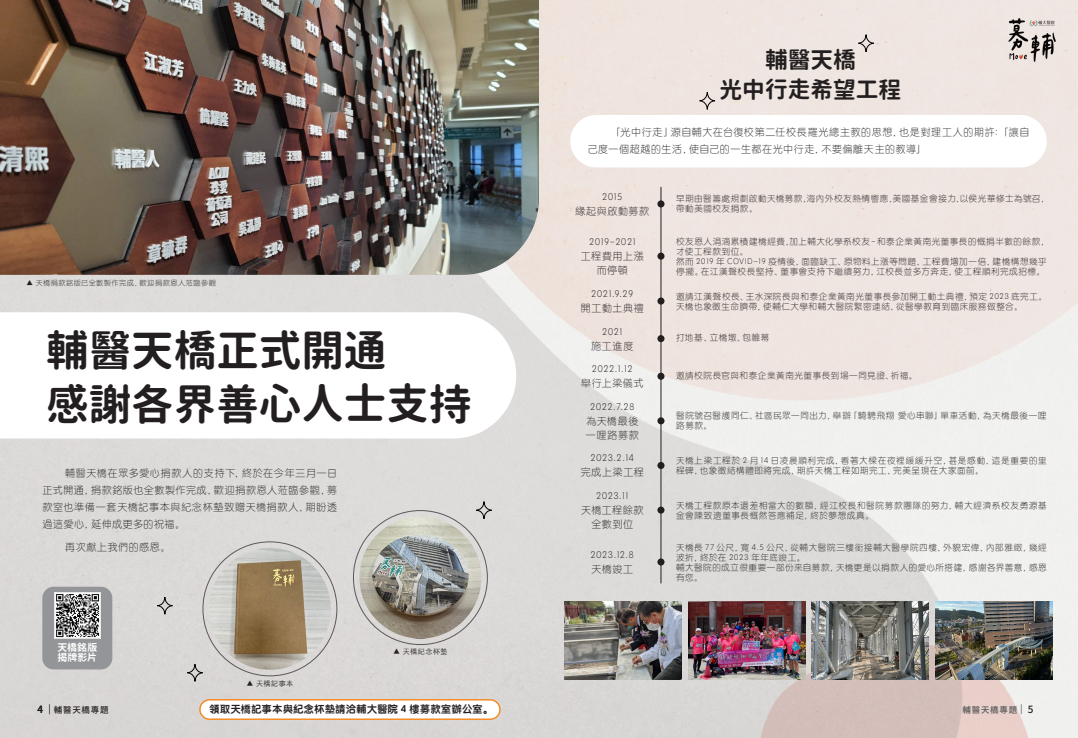
<style>
.page{position:relative;width:1078px;height:738px;background:#fff}
.page>*{position:absolute;margin:0;border:0;box-sizing:border-box;transform-origin:0 0}
.大標{font:42.5px "Gen Jyuu Gothic Monospace Bold";color:#231f20}
.大標-2{font:22.7px "Gen Jyuu Gothic Monospace Bold";color:#231f20}
.內文{font:9.9px/17px "ST Yuanti SC Light";letter-spacing:.06em;color:#231f20;text-align:justify}
.內文-2{font:9.9px "ST Yuanti SC Bold";letter-spacing:.06em;color:#231f20}
.內文-3{font:9.9px "ST Yuanti SC Light";letter-spacing:.025em;color:#231f20}
.內文-4{font:9.9px/10px "Gen Jyuu Gothic Monospace Bold";letter-spacing:.01em;color:#fff}
.t1{font:500 9.9px "Noto Sans TC";color:#231f20}
.內文-5{font:8.5px/10px "ST Yuanti SC Light";letter-spacing:.075em;color:#231f20}
.t2{font:500 8.5px "Noto Sans TC";letter-spacing:.09em;color:#231f20}
.t3{font:500 8.5px "Noto Sans TC";letter-spacing:.09em;color:#57585a}
.內文-6{font:7.1px "ST Yuanti SC Light";letter-spacing:.08em;color:#231f20}
.內文-7{font:300 7.1px "ST Heiti TC";letter-spacing:.06em;color:#231f20}
</style>
<div class="page">
<img style="left:0;top:0;width:1077px;height:737px">
<svg style="left:0;top:312px;width:516px;height:126px"></svg>
<div style="left:570px;top:115px;width:476px;height:52px;background:#fff;border-radius:26px"></div>
<div style="left:42px;top:586px;width:70px;height:83px;background:#939598;border-radius:11px"></div>
<img style="left:54px;top:592px;width:46px;height:45px">
<img style="left:1005px;top:14px;width:53px;height:53px">
<img style="left:0;top:0;width:539px;height:274px">
<div style="left:200px;top:699px;width:300px;height:19px;background:#fff;border-radius:10px"></div>
<div style="left:199px;top:698px;width:301px;height:21px;border:1px solid #f5871f;border-radius:10px"></div>
<div style="left:476px;top:501px;width:15px;height:17px;border:1px solid #000;border-radius:50%"></div>
<div style="left:187px;top:663px;width:16px;height:18px;border:1px solid #000;border-radius:50%"></div>
<div style="left:157px;top:596px;width:16px;height:18px;border:1px solid #000;border-radius:50%"></div>
<img style="left:209px;top:547px;width:122px;height:122px;border-radius:61px">
<div style="left:858px;top:34px;width:15px;height:18px;border:1px solid #000;border-radius:50%"></div>
<div style="left:699px;top:92px;width:15px;height:17px;border:1px solid #000;border-radius:50%"></div>
<hr style="left:660px;top:187px;width:1px;height:396px;background:#231f20">
<img style="left:359px;top:516px;width:122px;height:122px;border-radius:61px">
<img style="left:564px;top:600px;width:117px;height:79px">
<img style="left:688px;top:600px;width:116px;height:79px">
<img style="left:811px;top:600px;width:117px;height:79px">
<img style="left:935px;top:600px;width:117px;height:79px">
<div style="left:657px;top:558px;width:7px;height:7px;background:#231f20;border-radius:50%"></div>
<div style="left:657px;top:200px;width:7px;height:7px;background:#231f20;border-radius:50%"></div>
<div style="left:657px;top:252px;width:7px;height:7px;background:#231f20;border-radius:50%"></div>
<div style="left:657px;top:297px;width:7px;height:7px;background:#231f20;border-radius:50%"></div>
<div style="left:657px;top:335px;width:7px;height:7px;background:#231f20;border-radius:50%"></div>
<div style="left:657px;top:372px;width:7px;height:7px;background:#231f20;border-radius:50%"></div>
<div style="left:657px;top:417px;width:7px;height:7px;background:#231f20;border-radius:50%"></div>
<div style="left:657px;top:506px;width:7px;height:7px;background:#231f20;border-radius:50%"></div>
<svg style="left:657px;top:461px;width:7px;height:7px"></svg>
<p class="大標-2" style="left:764px;top:43px;width:92px">輔醫天橋</p>
<p class="大標-2" style="left:719px;top:73px;width:183px">光中行走希望工程</p>
<p class="內文" style="left:587px;top:123px;width:443px;text-indent:23px">「光中行走」源自輔大在台復校第二任校長羅光總主教的思想，也是對理工人的期許：「讓自己度一個超越的生活，使自己的一生都在光中行走，不要偏離天主的教導」</p>
<p class="內文-6" style="left:26px;top:278px;width:191px">▲ 天橋捐款銘版已全數製作完成，歡迎捐款恩人蒞臨參觀</p>
<p class="大標" style="left:46px;top:319px;width:342px">輔醫天橋正式開通</p>
<p class="大標" style="left:46px;top:372px;width:427px">感謝各界善心人士支持</p>
<p class="內文" style="left:42px;top:464px;width:296px;text-indent:23px">輔醫天橋在眾多愛心捐款人的支持下，終於在今年三月一日正式開通，捐款銘版也全數製作完成，歡迎捐款恩人蒞臨參觀，募款室也準備一套天橋記事本與紀念杯墊致贈天橋捐款人，期盼透過這愛心，延伸成更多的祝福。</p>
<p class="內文" style="left:65px;top:537px;width:107px">再次獻上我們的感恩。</p>
<p class="內文-4" style="left:57px;top:641px;width:41px">天橋銘版揭牌影片</p>
<p class="內文-7" style="left:246px;top:676px;width:48px">▲ 天橋記事本</p>
<p class="內文-7" style="left:393px;top:645px;width:56px">▲ 天橋紀念杯墊</p>
<p class="內文" style="left:602px;top:188px;width:22px">2015</p>
<p class="內文" style="left:575px;top:202px;width:75px">緣起與啟動募款</p>
<p class="內文-3" style="left:589px;top:234px;width:48px">2019-2021</p>
<p class="內文" style="left:580px;top:247px;width:64px">工程費用上漲</p>
<p class="內文" style="left:596px;top:261px;width:33px">而停頓</p>
<p class="內文" style="left:591px;top:285px;width:44px">2021.9.29</p>
<p class="內文" style="left:581px;top:299px;width:64px">開工動土典禮</p>
<p class="內文" style="left:602px;top:322px;width:22px">2021</p>
<p class="內文" style="left:591px;top:336px;width:43px">施工進度</p>
<p class="內文" style="left:591px;top:360px;width:43px">2022.1.12</p>
<p class="內文" style="left:581px;top:374px;width:64px">舉行上梁儀式</p>
<p class="內文" style="left:590px;top:397px;width:46px">2022.7.28</p>
<p class="內文" style="left:586px;top:411px;width:53px">為天橋最後</p>
<p class="內文" style="left:585px;top:425px;width:54px">一哩路募款</p>
<p class="內文" style="left:590px;top:449px;width:45px">2023.2.14</p>
<p class="內文" style="left:580px;top:463px;width:64px">完成上梁工程</p>
<p class="內文" style="left:596px;top:486px;width:34px">2023.11</p>
<p class="內文" style="left:581px;top:500px;width:64px">天橋工程餘款</p>
<p class="內文" style="left:591px;top:514px;width:43px">全數到位</p>
<p class="內文" style="left:590px;top:545px;width:45px">2023.12.8</p>
<p class="內文" style="left:591px;top:559px;width:43px">天橋竣工</p>
<p class="內文-5" style="left:676px;top:193px;width:374px">早期由醫籌處規劃啟動天橋募款，海內外校友熱情響應，美國基金會接力，以侯光華修士為號召，帶動美國校友捐款。</p>
<p class="內文-5" style="left:676px;top:235px;width:374px">校友恩人涓滴累積建橋經費，加上輔大化學系校友-和泰企業黃南光董事長的慨捐半數的餘款，才使工程款到位。</p>
<p class="內文-5" style="left:676px;top:255px;width:372px">然而 2019 年 COVID-19 疫情後，面臨缺工、原物料上漲等問題，工程費增加一倍，建橋構想幾乎停擺。在江漢聲校長堅持、董事會支持下繼續努力，江校長並多方奔走，使工程順利完成招標。</p>
<p class="內文-5" style="left:676px;top:290px;width:372px">邀請江漢聲校長、王水深院長與和泰企業黃南光董事長參加開工動土典禮，預定 2023 底完工。天橋也象徵生命臍帶，使輔仁大學和輔大醫院緊密連結，從醫學教育到臨床服務做整合。</p>
<p class="內文-5" style="left:676px;top:332px;width:95px">打地基、立橋墩、包帷幕</p>
<p class="內文-5" style="left:676px;top:369px;width:242px">邀請校院長官與和泰企業黃南光董事長到場一同見證、祈福。</p>
<p class="內文-5" style="left:676px;top:410px;width:372px">醫院號召醫護同仁、社區民眾一同出力，舉辦「騎騁飛翔 愛心串聯」單車活動，為天橋最後一哩路募款。</p>
<p class="內文-5" style="left:676px;top:454px;width:372px">天橋上梁工程於 2 月 14 日凌晨順利完成，看著大樑在夜裡緩緩升空，甚是感動，這是重要的里程碑，也象徵結構體即將完成，期許天橋工程如期完工，完美呈現在大家面前。</p>
<p class="內文-5" style="left:676px;top:499px;width:372px">天橋工程款原本還差相當大的數額，經江校長和醫院募款團隊的努力，輔大經濟系校友勇源基金會陳致遠董事長慨然答應補足，終於夢想成真。</p>
<p class="內文-5" style="left:676px;top:541px;width:372px">天橋長 77 公尺，寬 4.5 公尺，從輔大醫院三樓銜接輔大醫學院四樓，外貌宏偉，內部雅緻，幾經波折，終於在 2023 年年底竣工。</p>
<p class="內文-5" style="left:676px;top:561px;width:372px">輔大醫院的成立很重要一部份來自募款，天橋更是以捐款人的愛心所搭建，感謝各界善意，感恩有您。</p>
<p class="內文-2" style="left:209px;top:701px;width:285px">領取天橋記事本與紀念杯墊請洽輔大醫院 4 樓募款室辦公室。</p>
<p class="t1" style="left:38px;top:703px;width:19px">4｜</p>
<p class="t1" style="left:1016px;top:703px;width:19px">｜5</p>
<p class="t2" style="left:54px;top:704px;width:56px">輔醫天橋專題</p>
<p class="t3" style="left:962px;top:704px;width:56px">輔醫天橋專題</p>
</div>
